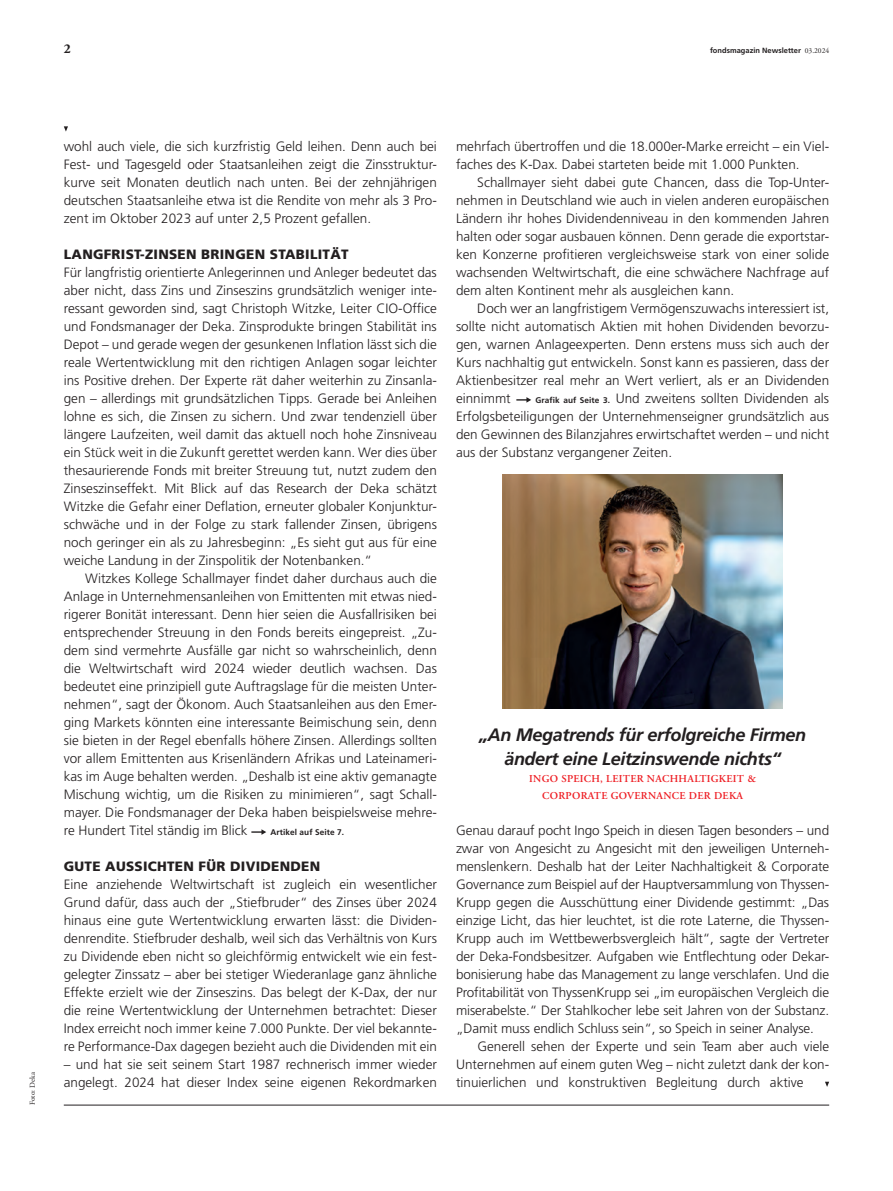
<style>
.page{position:relative;width:893px;height:1191px;background:#fff}
.page>*{position:absolute;margin:0;border:0;box-sizing:border-box;transform-origin:0 0}
.t1{font:italic 700 18px/24px "Deka Frutiger Mac";letter-spacing:-.02em;color:#231f20;text-align:center}
.t2{font:300 13.5px/18px "Deka Frutiger Mac";color:#231f20;text-align:justify}
.t3{font:900 13.5px "Deka Frutiger Mac";letter-spacing:.02em;color:#231f20}
.t4{font:700 13.5px "Deka A Garamond Mac";color:#231f20}
.t5{font:10.5px/17.2px "Deka A Garamond Mac Sembd";letter-spacing:.03em;color:#ee1d23;text-align:center}
.t6{font:700 8.25px "Deka Frutiger Mac";letter-spacing:.01em;color:#231f20}
.t7{font:700 7.5px "Deka Frutiger Mac";color:#231f20}
.t8{font:7.5px "Deka A Garamond Mac";color:#231f20}
.s1{font-family:"Deka A Garamond Mac";font-weight:400}
.s2{font-weight:700;font-size:8.25px}
</style>
<div class="page">
<hr style="left:64px;top:1104px;width:765px;height:1px;background:#231f20">
<svg style="left:516px;top:397px;width:15px;height:6px"></svg>
<svg style="left:825px;top:1081px;width:4px;height:6px"></svg>
<svg style="left:251px;top:829px;width:15px;height:6px"></svg>
<svg style="left:64px;top:126px;width:4px;height:6px"></svg>
<img style="left:502px;top:475px;width:281px;height:233px">
<p class="t4" style="left:64px;top:41px;width:9px">2</p>
<p class="t7" style="left:710px;top:46px;width:121px">fondsmagazin Newsletter <span class="s1">03.2024</span></p>
<p class="t8" style="left:28px;top:1105px;width:34px;rotate:-90deg">Foto: Deka</p>
<p class="t2" style="left:64px;top:137px;width:375px">wohl auch viele, die sich kurzfristig Geld leihen. Denn auch bei Fest- und Tagesgeld oder Staatsanleihen zeigt die Zinsstruktur&shy;kurve seit Monaten deutlich nach unten. Bei der zehnjährigen deutschen Staatsanleihe etwa ist die Rendite von mehr als 3 Pro&shy;zent im Oktober 2023 auf unter 2,5 Prozent gefallen.</p>
<p class="t3" style="left:64px;top:247px;width:286px">LANGFRIST-ZINSEN BRINGEN STABILITÄT</p>
<p class="t2" style="left:64px;top:263px;width:375px">Für langfristig orientierte Anlegerinnen und Anleger bedeutet das aber nicht, dass Zins und Zinseszins grundsätzlich weniger inte&shy;ressant geworden sind, sagt Christoph Witzke, Leiter CIO-Office und Fondsmanager der Deka. Zinsprodukte bringen Stabilität ins Depot – und gerade wegen der gesunkenen Inflation lässt sich die reale Wertentwicklung mit den richtigen Anlagen sogar leichter ins Positive drehen. Der Experte rät daher weiterhin zu Zinsanla&shy;gen – allerdings mit grundsätzlichen Tipps. Gerade bei Anleihen lohne es sich, die Zinsen zu sichern. Und zwar tendenziell über längere Laufzeiten, weil damit das aktuell noch hohe Zinsniveau ein Stück weit in die Zukunft gerettet werden kann. Wer dies über thesaurierende Fonds mit breiter Streuung tut, nutzt zudem den Zinseszinseffekt. Mit Blick auf das Research der Deka schätzt Witzke die Gefahr einer Deflation, erneuter globaler Konjunktur&shy;schwäche und in der Folge zu stark fallender Zinsen, übrigens noch geringer ein als zu Jahresbeginn: „Es sieht gut aus für eine weiche Landung in der Zinspolitik der Notenbanken.“</p>
<p class="t2" style="left:64px;top:569px;width:375px;text-indent:21px">Witzkes Kollege Schallmayer findet daher durchaus auch die Anlage in Unternehmensanleihen von Emittenten mit etwas nied&shy;rigerer Bonität interessant. Denn hier seien die Ausfallrisiken bei entsprechender Streuung in den Fonds bereits eingepreist. „Zu&shy;dem sind vermehrte Ausfälle gar nicht so wahrscheinlich, denn die Weltwirtschaft wird 2024 wieder deutlich wachsen. Das bedeutet eine prinzipiell gute Auftragslage für die meisten Unter&shy;nehmen“, sagt der Ökonom. Auch Staatsanleihen aus den Emer&shy;ging Markets könnten eine interessante Beimischung sein, denn sie bieten in der Regel ebenfalls höhere Zinsen. Allerdings sollten vor allem Emittenten aus Krisenländern Afrikas und Lateinameri&shy;kas im Auge behalten werden. „Deshalb ist eine aktiv gemanagte Mischung wichtig, um die Risiken zu minimieren“, sagt Schall&shy;mayer. Die Fondsmanager der Deka haben beispielsweise mehre&shy;re Hundert Titel ständig im Blick</p>
<p class="t6" style="left:271px;top:827px;width:75px">Artikel auf Seite 7.</p>
<p class="t3" style="left:64px;top:859px;width:258px">GUTE AUSSICHTEN FÜR DIVIDENDEN</p>
<p class="t2" style="left:64px;top:875px;width:375px">Eine anziehende Weltwirtschaft ist zugleich ein wesentlicher Grund dafür, dass auch der „Stiefbruder“ des Zinses über 2024 hinaus eine gute Wertentwicklung erwarten lässt: die Dividen&shy;denrendite. Stiefbruder deshalb, weil sich das Verhältnis von Kurs zu Dividende eben nicht so gleichförmig entwickelt wie ein fest&shy;gelegter Zinssatz – aber bei stetiger Wiederanlage ganz ähnliche Effekte erzielt wie der Zinseszins. Das belegt der K-Dax, der nur die reine Wertentwicklung der Unternehmen betrachtet: Dieser Index erreicht noch immer keine 7.000 Punkte. Der viel bekannte&shy;re Performance-Dax dagegen bezieht auch die Dividenden mit ein</p>
<p class="t2" style="left:64px;top:1055px;width:375px">– und hat sie seit seinem Start 1987 rechnerisch immer wieder angelegt. 2024 hat dieser Index seine eigenen Rekordmarken</p>
<p class="t2" style="left:456px;top:137px;width:375px">mehrfach übertroffen und die 18.000er-Marke erreicht – ein Viel&shy;faches des K-Dax. Dabei starteten beide mit 1.000 Punkten.</p>
<p class="t2" style="left:456px;top:173px;width:375px;text-indent:21px">Schallmayer sieht dabei gute Chancen, dass die Top-Unter&shy;nehmen in Deutschland wie auch in vielen anderen europäischen Ländern ihr hohes Dividendenniveau in den kommenden Jahren halten oder sogar ausbauen können. Denn gerade die exportstar&shy;ken Konzerne profitieren vergleichsweise stark von einer solide wachsenden Weltwirtschaft, die eine schwächere Nachfrage auf dem alten Kontinent mehr als ausgleichen kann.</p>
<p class="t2" style="left:456px;top:299px;width:375px;text-indent:21px">Doch wer an langfristigem Vermögenszuwachs interessiert ist, sollte nicht automatisch Aktien mit hohen Dividenden bevorzu&shy;gen, warnen Anlageexperten. Denn erstens muss sich auch der Kurs nachhaltig gut entwickeln. Sonst kann es passieren, dass der Aktienbesitzer real mehr an Wert verliert, als er an Dividenden einnimmt</p>
<p class="t2" style="left:456px;top:389px;width:375px;text-indent:79px"><span class="s2">Grafik auf Seite 3.</span> Und zweitens sollten Dividenden als Erfolgsbeteiligungen der Unternehmenseigner grundsätzlich aus den Gewinnen des Bilanzjahres erwirtschaftet werden – und nicht aus der Substanz vergangener Zeiten.</p>
<h1 class="t1" style="left:479px;top:723px;width:328px">„An Megatrends für erfolgreiche Firmen ändert eine Leitzinswende nichts“</h1>
<p class="t5" style="left:529px;top:770px;width:228px">INGO SPEICH, LEITER NACHHALTIGKEIT &amp;<br>CORPORATE GOVERNANCE DER DEKA</p>
<p class="t2" style="left:456px;top:821px;width:375px">Genau darauf pocht Ingo Speich in diesen Tagen besonders – und zwar von Angesicht zu Angesicht mit den jeweiligen Unterneh&shy;menslenkern. Deshalb hat der Leiter Nachhaltigkeit &amp; Corporate Governance zum Beispiel auf der Hauptversammlung von Thyssen-Krupp gegen die Ausschüttung einer Dividende gestimmt: „Das einzige Licht, das hier leuchtet, ist die rote Laterne, die Thyssen-Krupp auch im Wettbewerbsvergleich hält“, sagte der Vertreter der Deka-Fondsbesitzer. Aufgaben wie Entflechtung oder Dekar&shy;bonisierung habe das Management zu lange verschlafen. Und die Profitabilität von ThyssenKrupp sei „im europäischen Vergleich die miserabelste.“ Der Stahlkocher lebe seit Jahren von der Substanz. „Damit muss endlich Schluss sein“, so Speich in seiner Analyse.</p>
<p class="t2" style="left:456px;top:1037px;width:375px;text-indent:21px">Generell sehen der Experte und sein Team aber auch viele Unternehmen auf einem guten Weg – nicht zuletzt dank der kon&shy;tinuierlichen und konstruktiven Begleitung durch aktive</p>
</div>
